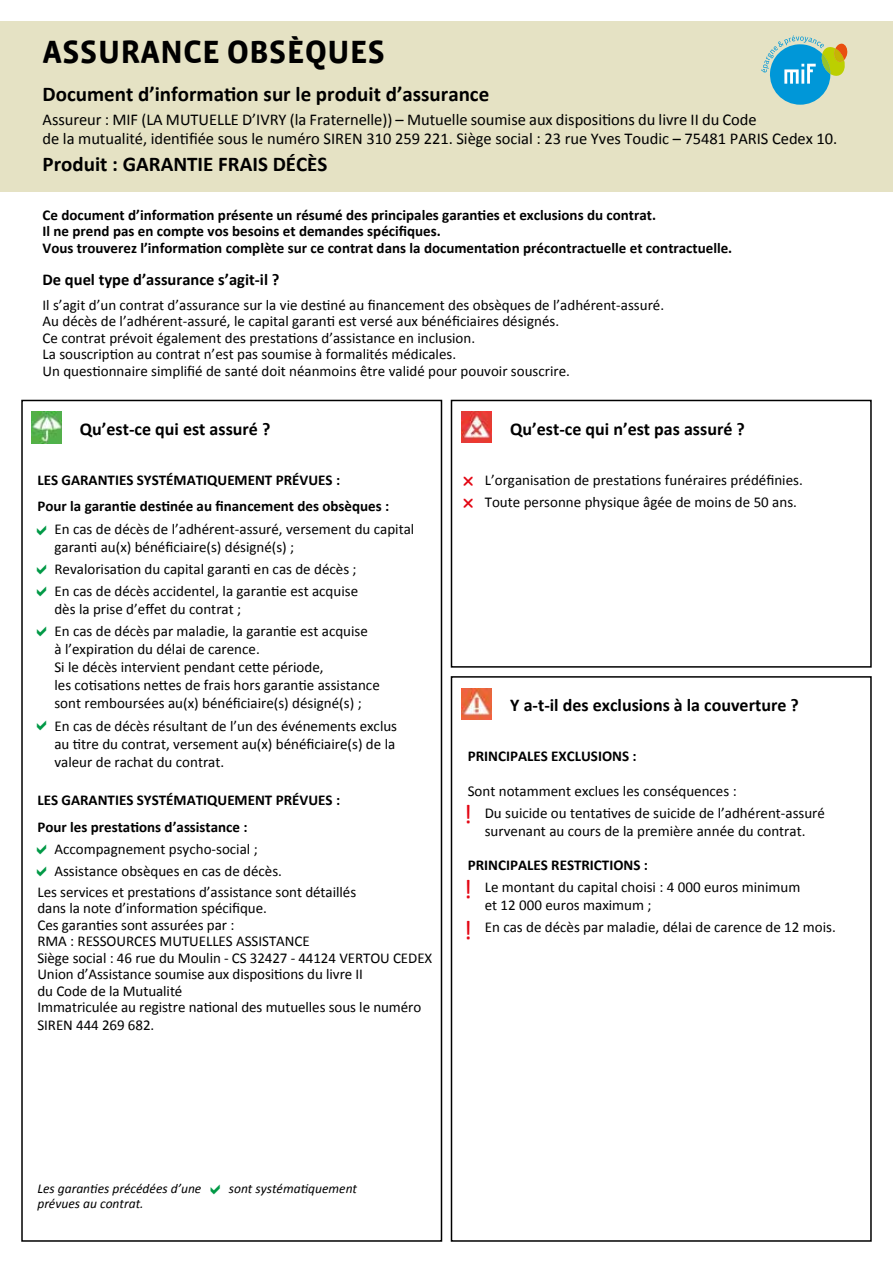
<style>
.page{position:relative;width:893px;height:1263px;background:#fff}
.page>*{position:absolute;margin:0;border:0;box-sizing:border-box;transform-origin:0 0}
.t1{font:700 33px "Vista Sans";color:#000}
.t2{font:27px/40.3px "Calibri";color:#e30613}
.t3{font:700 21px "Calibri";color:#000}
.t4{font:700 18px "Calibri";color:#000}
.t5{font:16.5px/19.5px "Calibri";letter-spacing:-.005em;color:#000}
.t6{font:700 16.5px "Calibri";color:#000}
.t7{font:15px/16.5px "Calibri";color:#000}
.t8{font:700 15px/16.5px "Calibri";color:#000}
.t9{font:italic 13.5px "Calibri";color:#000}
</style>
<div class="page">
<div style="left:451px;top:676px;width:421px;height:566px;border:2px solid #000"></div>
<div style="left:21px;top:400px;width:421px;height:842px;border:2px solid #000"></div>
<div style="left:451px;top:400px;width:421px;height:268px;border:2px solid #000"></div>
<div style="left:0;top:21px;width:893px;height:170px;background:#e5e2c4"></div>
<img style="left:31px;top:412px;width:31px;height:32px">
<img style="left:461px;top:412px;width:30px;height:31px">
<img style="left:461px;top:688px;width:30px;height:31px">
<svg style="left:761px;top:35px;width:87px;height:70px"></svg>
<h1 class="t1" style="left:43px;top:35px;width:344px">ASSURANCE OBSÈQUES</h1>
<h3 class="t3" style="left:43px;top:80px;width:448px">Document d’information sur le produit d’assurance</h3>
<p class="t5" style="left:43px;top:109px;width:796px">Assureur : MIF (LA MUTUELLE D’IVRY (la Fraternelle)) – Mutuelle soumise aux dispositions du livre II du Code<br>de la mutualité, identifiée sous le numéro SIREN 310 259 221. Siège social : 23 rue Yves Toudic – 75481 PARIS Cedex 10.</p>
<h3 class="t3" style="left:43px;top:150px;width:286px">Produit : GARANTIE FRAIS DÉCÈS</h3>
<p class="t8" style="left:43px;top:206px;width:691px">Ce document d’information présente un résumé des principales garanties et exclusions du contrat.<br>Il ne prend pas en compte vos besoins et demandes spécifiques.<br>Vous trouverez l’information complète sur ce contrat dans la documentation précontractuelle et contractuelle.</p>
<p class="t6" style="left:43px;top:269px;width:238px">De quel type d’assurance s’agit-il ?</p>
<p class="t7" style="left:43px;top:296px;width:623px">Il s’agit d’un contrat d’assurance sur la vie destiné au financement des obsèques de l’adhérent-assuré.<br>Au décès de l’adhérent-assuré, le capital garanti est versé aux bénéficiaires désignés.<br>Ce contrat prévoit également des prestations d’assistance en inclusion.<br>La souscription au contrat n’est pas soumise à formalités médicales.<br>Un questionnaire simplifié de santé doit néanmoins être validé pour pouvoir souscrire.</p>
<p class="t4" style="left:80px;top:417px;width:192px">Qu’est-ce qui est assuré ?</p>
<p class="t8" style="left:37px;top:467px;width:353px;line-height:26.5px">LES GARANTIES SYSTÉMATIQUEMENT PRÉVUES :<br>Pour la garantie destinée au financement des obsèques :</p>
<p class="t7" style="left:54px;top:520px;width:361px;line-height:18px">En cas de décès de l’adhérent-assuré, versement du capital garanti au(x) bénéficiaire(s) désigné(s) ;</p>
<p class="t7" style="left:54px;top:558px;width:305px;line-height:22.2px">Revalorisation du capital garanti en cas de décès ;<br>En cas de décès accidentel, la garantie est acquise</p>
<p class="t7" style="left:54px;top:598px;width:315px;line-height:22.2px">dès la prise d’effet du contrat ;<br>En cas de décès par maladie, la garantie est acquise</p>
<p class="t7" style="left:54px;top:640px;width:327px;line-height:18px">à l’expiration du délai de carence.<br>Si le décès intervient pendant cette période,<br>les cotisations nettes de frais hors garantie assistance sont remboursées au(x) bénéficiaire(s) désigné(s) ;</p>
<p class="t7" style="left:54px;top:717px;width:344px;line-height:18px">En cas de décès résultant de l’un des événements exclus au titre du contrat, versement au(x) bénéficiaire(s) de la valeur de rachat du contrat.</p>
<p class="t8" style="left:37px;top:787px;width:304px;line-height:26.5px">LES GARANTIES SYSTÉMATIQUEMENT PRÉVUES :<br>Pour les prestations d’assistance :</p>
<p class="t7" style="left:54px;top:838px;width:229px;line-height:22.2px">Accompagnement psycho-social ;<br>Assistance obsèques en cas de décès.</p>
<p class="t7" style="left:37px;top:884px;width:396px">Les services et prestations d’assistance sont détaillés<br>dans la note d’information spécifique.<br>Ces garanties sont assurées par :<br>RMA : RESSOURCES MUTUELLES ASSISTANCE<br>Siège social : 46 rue du Moulin - CS 32427 - 44124 VERTOU CEDEX Union d’Assistance soumise aux dispositions du livre II<br>du Code de la Mutualité<br>Immatriculée au registre national des mutuelles sous le numéro</p>
<p class="t7" style="left:37px;top:1017px;width:118px">SIREN 444 269 682.</p>
<p class="t4" style="left:510px;top:417px;width:236px">Qu’est-ce qui n’est pas assuré ?</p>
<p class="t7" style="left:485px;top:469px;width:319px;line-height:22.2px">L’organisation de prestations funéraires prédéfinies.<br>Toute personne physique âgée de moins de 50 ans.</p>
<p class="t4" style="left:510px;top:693px;width:290px">Y a-t-il des exclusions à la couverture ?</p>
<p class="t8" style="left:468px;top:748px;width:170px">PRINCIPALES EXCLUSIONS :</p>
<p class="t7" style="left:485px;top:779px;width:342px;line-height:22.2px;text-indent:-17px">Sont notamment exclues les conséquences :<br>Du suicide ou tentatives de suicide de l’adhérent-assuré</p>
<p class="t7" style="left:485px;top:822px;width:322px">survenant au cours de la première année du contrat.</p>
<p class="t8" style="left:468px;top:857px;width:182px">PRINCIPALES RESTRICTIONS :</p>
<p class="t7" style="left:485px;top:878px;width:317px;line-height:18px">Le montant du capital choisi : 4 000 euros minimum et 12 000 euros maximum ;</p>
<p class="t7" style="left:485px;top:919px;width:353px">En cas de décès par maladie, délai de carence de 12 mois.</p>
<h2 class="t2" style="left:463px;top:794px;width:10px">!</h2>
<h2 class="t2" style="left:463px;top:869px;width:10px">! !</h2>
<p class="t9" style="left:37px;top:1179px;width:165px">Les garanties précédées d’une</p>
<p class="t9" style="left:229px;top:1179px;width:130px">sont systématiquement</p>
<p class="t9" style="left:37px;top:1194px;width:108px">prévues au contrat.</p>
</div>
